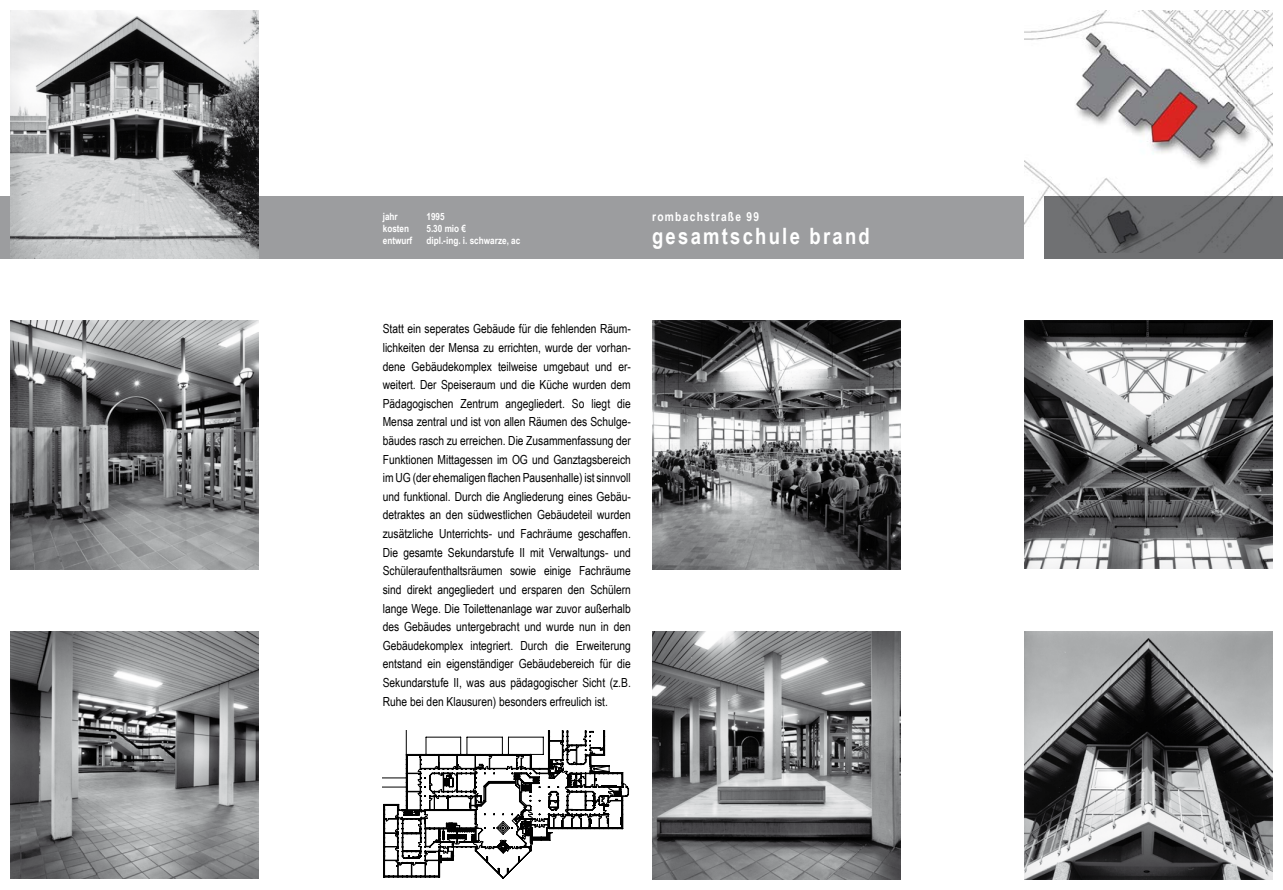
<style>
.page{position:relative;width:1283px;height:890px;background:#fff}
.page>*{position:absolute;margin:0;border:0;box-sizing:border-box;transform-origin:0 0}
.t1{font:700 22.5px "Arial Narrow";letter-spacing:.1em;color:#fff}
.t2{font:12.5px/18.6px "Arial Narrow";color:#000;text-align:justify}
.t3{font:700 12.5px "Arial Narrow";letter-spacing:.1em;color:#fff}
.t4{font:700 10px/12px "Arial Narrow";color:#fff}
</style>
<div class="page">
<div style="left:0;top:197px;width:641px;height:62px;background:#9c9d9f"></div>
<div style="left:641px;top:197px;width:383px;height:62px;background:#9c9d9f"></div>
<div style="left:1045px;top:197px;width:238px;height:62px;background:#707173"></div>
<img style="left:11px;top:11px;width:248px;height:248px">
<svg style="left:383px;top:730px;width:245px;height:149px"></svg>
<img style="left:11px;top:321px;width:248px;height:248px">
<img style="left:11px;top:631px;width:248px;height:247px">
<img style="left:1024px;top:11px;width:248px;height:241px">
<img style="left:1024px;top:631px;width:248px;height:248px">
<img style="left:652px;top:631px;width:248px;height:248px">
<img style="left:652px;top:321px;width:248px;height:248px">
<img style="left:1024px;top:321px;width:248px;height:248px">
<p class="t4" style="left:383px;top:210px;width:31px">jahr kosten entwurf</p>
<p class="t3" style="left:652px;top:207px;width:109px">rombachstraße 99</p>
<p class="t4" style="left:426px;top:210px;width:95px">1995<br>5.30 mio €<br>dipl.-ing. i. schwarze, ac</p>
<h1 class="t1" style="left:652px;top:219px;width:219px">gesamtschule brand</h1>
<p class="t2" style="left:383px;top:319px;width:250px">Statt ein seperates Gebäude für die fehlenden Räum&shy;lichkeiten der Mensa zu errichten, wurde der vorhan&shy;dene Gebäudekomplex teilweise umgebaut und er&shy;weitert. Der Speiseraum und die Küche wurden dem Pädagogischen Zentrum angegliedert. So liegt die Mensa zentral und ist von allen Räumen des Schulge&shy;bäudes rasch zu erreichen. Die Zusammenfassung der Funktionen Mittagessen im OG und Ganztagsbereich im UG (der ehemaligen flachen Pausenhalle) ist sinnvoll und funktional. Durch die Angliederung eines Gebäu&shy;detraktes an den südwestlichen Gebäudeteil wurden zusätzliche Unterrichts- und Fachräume geschaffen.<br>Die gesamte Sekundarstufe II mit Verwaltungs- und Schüleraufenthaltsräumen sowie einige Fachräume sind direkt angegliedert und ersparen den Schülern lange Wege. Die Toilettenanlage war zuvor außerhalb des Gebäudes untergebracht und wurde nun in den Gebäudekomplex integriert. Durch die Erweiterung entstand ein eigenständiger Gebäudebereich für die Sekundarstufe II, was aus pädagogischer Sicht (z.B.<br>Ruhe bei den Klausuren) besonders erfreulich ist.</p>
</div>
